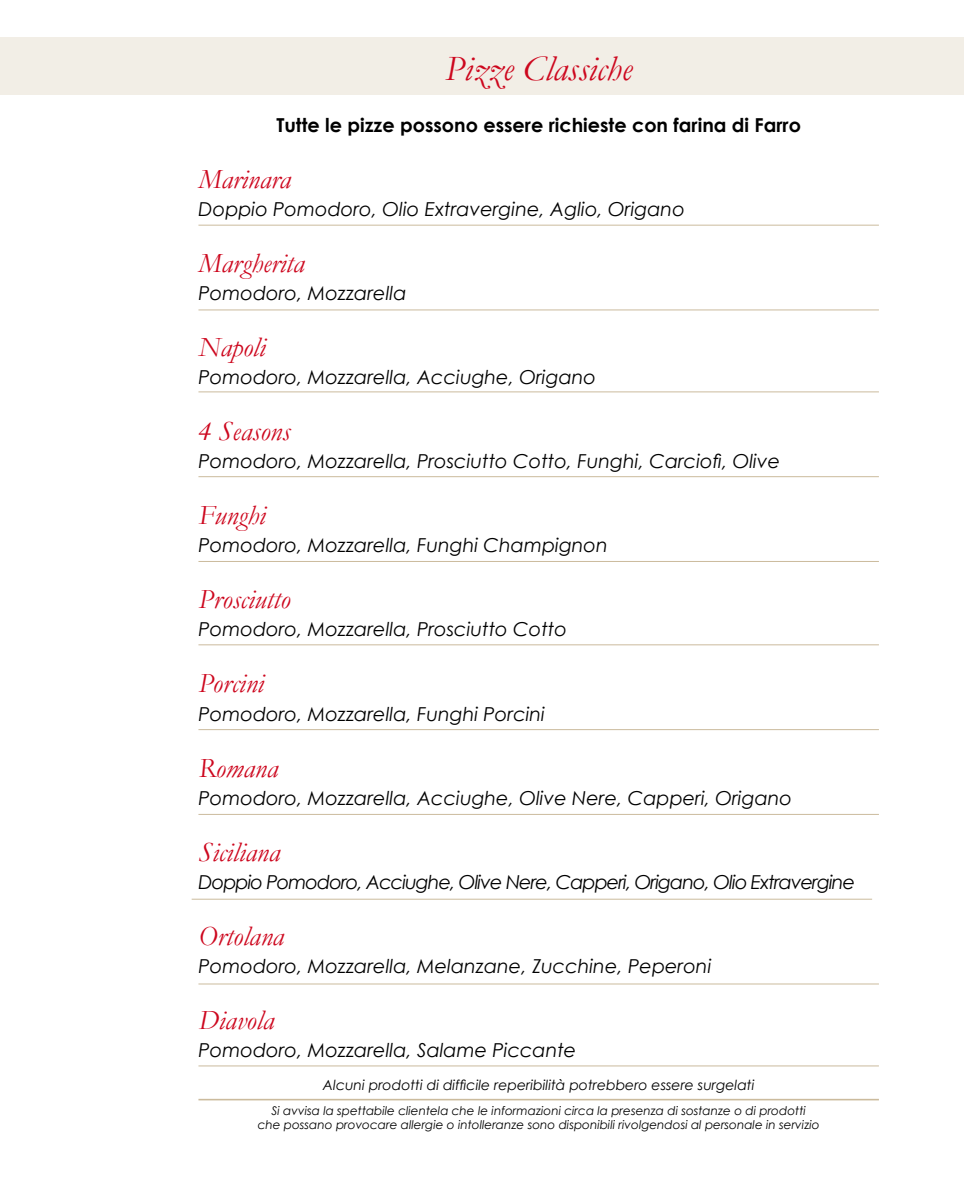
<style>
.page{position:relative;width:964px;height:1191px;background:#fff}
.page>*{position:absolute;margin:0;border:0;box-sizing:border-box;transform-origin:0 0}
.t1{font:italic 36px "Garamond";color:#cd071e}
.t2{font:italic 28px "Garamond";color:#cd071e}
.t3{font:italic 19.2px "Century Gothic";color:#000}
.t4{font:italic 19.2px "Century Gothic";letter-spacing:-.05em;color:#000}
.t5{font:700 19.2px "Century Gothic";color:#000}
.t6{font:italic 14px "Century Gothic";color:#000}
.t7{font:italic 12px/14.4px "Century Gothic";color:#000;text-align:center}
</style>
<div class="page">
<div style="left:0;top:37px;width:964px;height:58px;background:#f2eee6"></div>
<hr style="left:198px;top:1098px;width:681px;height:2px;background:#cbbb9d">
<hr style="left:198px;top:1065px;width:681px;height:1px;background:#cbbb9d">
<hr style="left:198px;top:983px;width:681px;height:1px;background:#cbbb9d">
<hr style="left:192px;top:899px;width:680px;height:1px;background:#cbbb9d">
<hr style="left:198px;top:814px;width:681px;height:1px;background:#cbbb9d">
<hr style="left:198px;top:729px;width:681px;height:1px;background:#cbbb9d">
<hr style="left:198px;top:644px;width:681px;height:1px;background:#cbbb9d">
<hr style="left:198px;top:561px;width:681px;height:1px;background:#cbbb9d">
<hr style="left:198px;top:476px;width:681px;height:1px;background:#cbbb9d">
<hr style="left:198px;top:391px;width:681px;height:1px;background:#cbbb9d">
<hr style="left:198px;top:309px;width:681px;height:1px;background:#cbbb9d">
<hr style="left:198px;top:225px;width:681px;height:1px;background:#cbbb9d">
<h1 class="t1" style="left:445px;top:47px;width:188px">Pizze Classiche</h1>
<p class="t5" style="left:276px;top:113px;width:526px">Tutte le pizze possono essere richieste con farina di Farro</p>
<h2 class="t2" style="left:198px;top:163px;width:94px">Marinara</h2>
<p class="t3" style="left:198px;top:198px;width:488px">Doppio Pomodoro, Olio Extravergine, Aglio, Origano</p>
<h2 class="t2" style="left:198px;top:247px;width:108px">Margherita</h2>
<p class="t3" style="left:198px;top:282px;width:209px">Pomodoro, Mozzarella</p>
<h2 class="t2" style="left:198px;top:331px;width:69px">Napoli</h2>
<p class="t3" style="left:198px;top:366px;width:399px">Pomodoro, Mozzarella, Acciughe, Origano</p>
<h2 class="t2" style="left:198px;top:415px;width:93px">4 Seasons</h2>
<p class="t3" style="left:198px;top:450px;width:583px">Pomodoro, Mozzarella, Prosciutto Cotto, Funghi, Carciofi, Olive</p>
<h2 class="t2" style="left:198px;top:499px;width:69px">Funghi</h2>
<p class="t3" style="left:198px;top:534px;width:411px">Pomodoro, Mozzarella, Funghi Champignon</p>
<h2 class="t2" style="left:198px;top:583px;width:93px">Prosciutto</h2>
<p class="t3" style="left:198px;top:618px;width:370px">Pomodoro, Mozzarella, Prosciutto Cotto</p>
<h2 class="t2" style="left:198px;top:667px;width:67px">Porcini</h2>
<p class="t3" style="left:198px;top:702px;width:348px">Pomodoro, Mozzarella, Funghi Porcini</p>
<h2 class="t2" style="left:198px;top:751px;width:81px">Romana</h2>
<p class="t3" style="left:198px;top:786px;width:595px">Pomodoro, Mozzarella, Acciughe, Olive Nere, Capperi, Origano</p>
<h2 class="t2" style="left:198px;top:835px;width:83px">Siciliana</h2>
<p class="t4" style="left:198px;top:870px;width:658px">Doppio Pomodoro, Acciughe, Olive Nere, Capperi, Origano, Olio Extravergine</p>
<h2 class="t2" style="left:198px;top:919px;width:87px">Ortolana</h2>
<p class="t3" style="left:198px;top:954px;width:514px">Pomodoro, Mozzarella, Melanzane, Zucchine, Peperoni</p>
<h2 class="t2" style="left:198px;top:1003px;width:77px">Diavola</h2>
<p class="t3" style="left:198px;top:1038px;width:379px">Pomodoro, Mozzarella, Salame Piccante</p>
<p class="t6" style="left:323px;top:1076px;width:433px">Alcuni prodotti di difficile reperibilità potrebbero essere surgelati</p>
<p class="t7" style="left:258px;top:1103px;width:563px">Si avvisa la spettabile clientela che le informazioni circa la presenza di sostanze o di prodotti<br>che possano provocare allergie o intolleranze sono disponibili rivolgendosi al personale in servizio</p>
</div>
